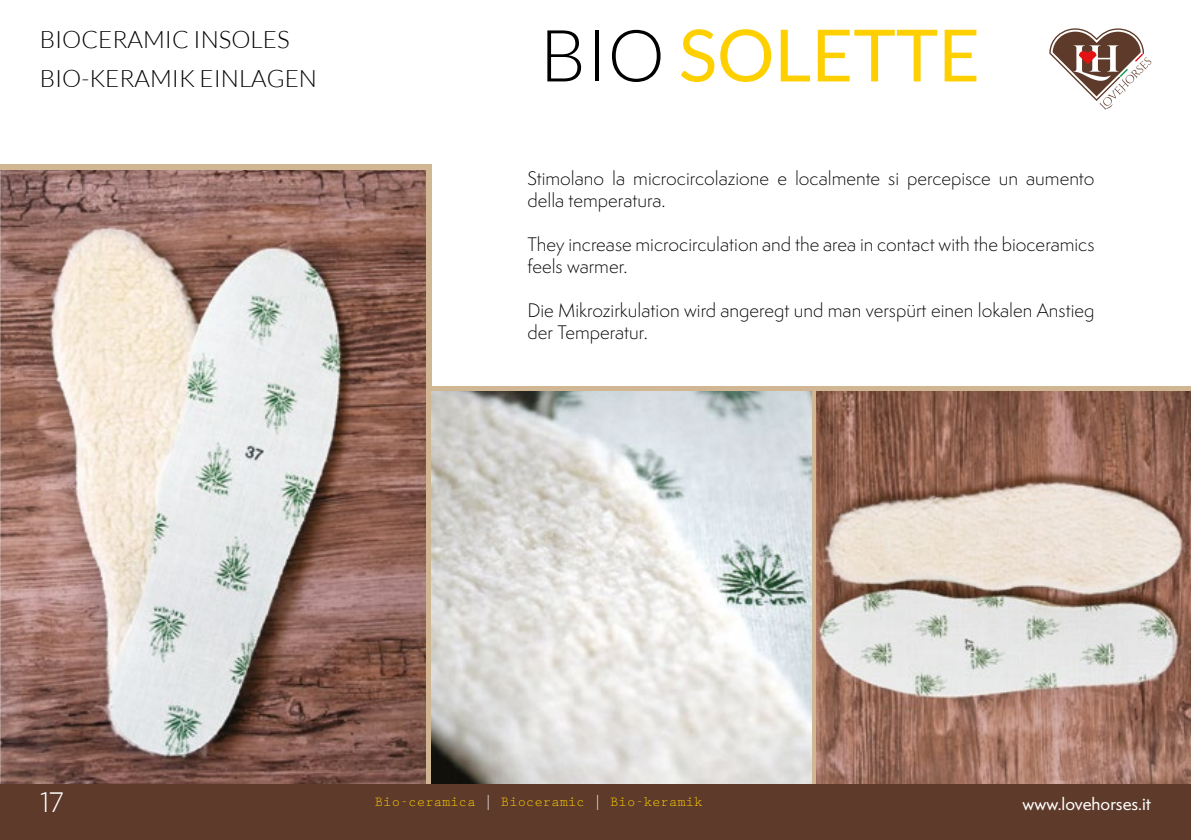
<style>
.page{position:relative;width:1191px;height:840px;background:#fff}
.page>*{position:absolute;margin:0;border:0;box-sizing:border-box;transform-origin:0 0}
.t1{font:72px "Lato";color:#ffd000}
.t2{font:300 28px "Regencie";color:#fff}
.t3{font:300 24px/39px "Lato";color:#000}
.t4{font:300 18px/22px "Semplicita Pro";color:#000}
.t5{font:500 16px "Semplicita Pro";color:#fff}
.t6{font:14px "Prestige Elite Std";color:#ffd000}
.s1{font-weight:300;color:#000}
.s2{color:#fff}
</style>
<div class="page">
<div style="left:0;top:782px;width:1191px;height:57px;background:#5e3a2a"></div>
<div style="left:0;top:164px;width:431px;height:618px;background:#d1b694"></div>
<svg style="left:1049px;top:28px;width:102px;height:82px"></svg>
<img style="left:816px;top:391px;width:375px;height:391px">
<img style="left:431px;top:391px;width:380px;height:391px">
<img style="left:1px;top:170px;width:424px;height:612px">
<img style="left:0;top:170px;width:1px;height:612px">
<h3 class="t3" style="left:40px;top:20px;width:279px">BIOCERAMIC INSOLES<br>BIO-KERAMIK EINLAGEN</h3>
<h1 class="t1" style="left:540px;top:15px;width:442px"><span class="s1">BIO</span> SOLETTE</h1>
<h2 class="t2" style="left:40px;top:783px;width:26px">17</h2>
<p class="t4" style="left:527px;top:167px;width:568px">Stimolano la microcircolazione e localmente si percepisce un aumento della temperatura.</p>
<p class="t4" style="left:527px;top:233px;width:568px">They increase microcirculation and the area in contact with the bioceramics feels warmer.</p>
<p class="t4" style="left:527px;top:299px;width:568px">Die Mikrozirkulation wird angeregt und man verspürt einen lokalen Anstieg der Temperatur.</p>
<p class="t6" style="left:375px;top:793px;width:329px">Bio-ceramica <span class="s2">|</span> Bioceramic <span class="s2">|</span> Bio-keramik</p>
<p class="t5" style="left:1022px;top:792px;width:130px">www.lovehorses.it</p>
</div>
